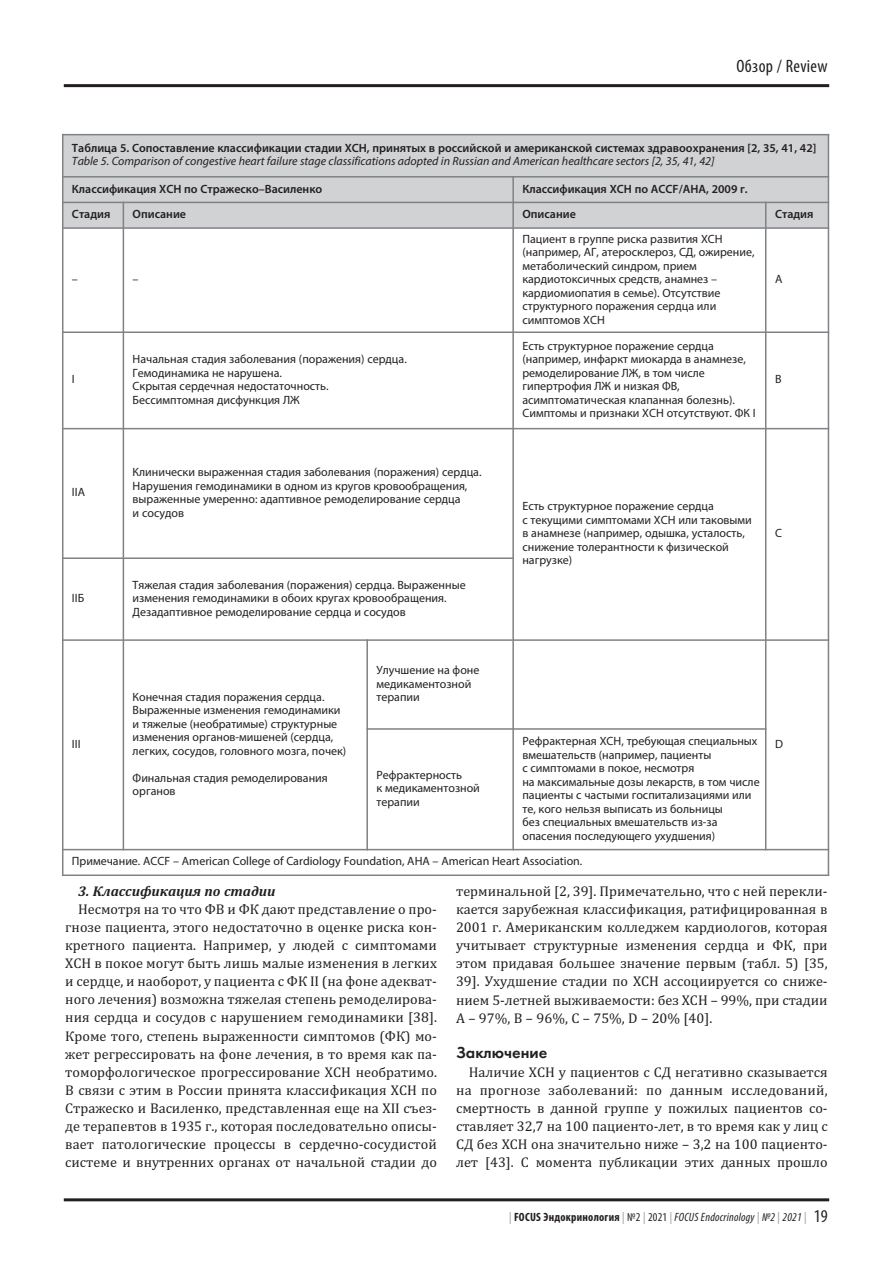
<style>
.page{position:relative;width:893px;height:1263px;background:#fff}
.page>*{position:absolute;margin:0;border:0;box-sizing:border-box;transform-origin:0 0}
.t1{font:condensed 18px "Myriad Pro";letter-spacing:.02em;color:#231f20}
.t2{font:16.5px "Futura Demi";color:#231f20}
.t3{font:14.25px/18px "Cambria";color:#231f20;text-align:justify}
.t4{font:italic 700 14.25px "Cambria";color:#231f20}
.t5{font:12px/13.5px "Myriad Pro";color:#231f20}
.t6{font:600 12px "Myriad Pro";color:#231f20}
.t7{font:italic 12px "Myriad Pro";color:#231f20}
.t8{font:italic condensed 12px "Myriad Pro";letter-spacing:.02em;color:#231f20}
.s1{font-style:normal;color:#939598}
.s2{font-weight:700;font-style:normal}
.s3{font-style:normal}
.s4{font-style:normal;font-size:18px}
</style>
<div class="page">
<hr style="left:64px;top:1198px;width:765px;height:3px;background:#231f20">
<hr style="left:64px;top:84px;width:765px;height:3px;background:#231f20">
<div style="left:62px;top:134px;width:766px;height:43px;background:#d1d2d4"></div>
<div style="left:62px;top:177px;width:451px;height:25px;background:#d1d2d4"></div>
<div style="left:513px;top:177px;width:315px;height:25px;background:#d1d2d4"></div>
<div style="left:62px;top:202px;width:61px;height:26px;background:#d1d2d4"></div>
<div style="left:123px;top:202px;width:390px;height:26px;background:#d1d2d4"></div>
<div style="left:513px;top:202px;width:253px;height:26px;background:#d1d2d4"></div>
<div style="left:766px;top:202px;width:63px;height:26px;background:#d1d2d4"></div>
<hr style="left:62px;top:134px;width:1px;height:742px;background:#808285">
<hr style="left:123px;top:202px;width:1px;height:648px;background:#808285">
<hr style="left:366px;top:639px;width:2px;height:211px;background:#808285">
<hr style="left:512px;top:176px;width:2px;height:674px;background:#808285">
<hr style="left:765px;top:202px;width:1px;height:648px;background:#808285">
<hr style="left:828px;top:134px;width:1px;height:742px;background:#808285">
<hr style="left:62px;top:134px;width:767px;height:1px;background:#808285">
<hr style="left:62px;top:176px;width:767px;height:2px;background:#808285">
<hr style="left:62px;top:202px;width:767px;height:1px;background:#808285">
<hr style="left:62px;top:227px;width:767px;height:2px;background:#808285">
<hr style="left:62px;top:331px;width:767px;height:2px;background:#808285">
<hr style="left:62px;top:428px;width:767px;height:1px;background:#808285">
<hr style="left:62px;top:557px;width:452px;height:2px;background:#808285">
<hr style="left:62px;top:639px;width:767px;height:2px;background:#808285">
<hr style="left:366px;top:728px;width:400px;height:2px;background:#808285">
<hr style="left:62px;top:849px;width:767px;height:1px;background:#808285">
<hr style="left:62px;top:874px;width:767px;height:2px;background:#808285">
<h1 class="t1" style="left:737px;top:60px;width:93px">обзор / Review</h1>
<p class="t6" style="left:72px;top:143px;width:746px">Таблица 5. Сопоставление классификации стадии ХСН, принятых в российской и американской системах здравоохранения [2, 35, 41, 42]</p>
<p class="t7" style="left:72px;top:157px;width:644px">Table 5. Comparison of congestive heart failure stage classifications adopted in Russian and American healthcare sectors [2, 35, 41, 42]</p>
<p class="t6" style="left:72px;top:184px;width:252px">Классификация ХСН по Стражеско–Василенко</p>
<p class="t6" style="left:522px;top:184px;width:227px">Классификация ХСН по ACCF/AHA, 2009 г.</p>
<p class="t6" style="left:72px;top:210px;width:40px">Стадия</p>
<p class="t6" style="left:133px;top:210px;width:55px">Описание</p>
<p class="t6" style="left:522px;top:210px;width:55px">Описание</p>
<p class="t6" style="left:775px;top:210px;width:40px">Стадия</p>
<p class="t5" style="left:72px;top:273px;width:7px">–</p>
<p class="t5" style="left:133px;top:273px;width:7px">–</p>
<p class="t5" style="left:72px;top:374px;width:4px">I</p>
<p class="t5" style="left:133px;top:353px;width:276px">Начальная стадия заболевания (поражения) сердца.<br>Гемодинамика не нарушена.<br>Скрытая сердечная недостаточность.<br>Бессимптомная дисфункция ЛЖ</p>
<p class="t5" style="left:522px;top:233px;width:234px">Пациент в группе риска развития ХСН (например, АГ, атеросклероз, СД, ожирение, метаболический синдром, прием кардиотоксичных средств, анамнез – кардиомиопатия в семье). Отсутствие структурного поражения сердца или симптомов ХСН</p>
<p class="t5" style="left:522px;top:340px;width:235px">Есть структурное поражение сердца (например, инфаркт миокарда в анамнезе, ремоделирование ЛЖ, в том числе гипертрофия ЛЖ и низкая ФВ, асимптоматическая клапанная болезнь).<br>Симптомы и признаки ХСН отсутствуют. ФК I</p>
<p class="t5" style="left:775px;top:273px;width:9px">A</p>
<p class="t5" style="left:775px;top:374px;width:8px">B</p>
<p class="t5" style="left:72px;top:487px;width:15px">IIA</p>
<p class="t5" style="left:72px;top:592px;width:14px">IIБ</p>
<p class="t5" style="left:133px;top:466px;width:350px">Клинически выраженная стадия заболевания (поражения) сердца.<br>Нарушения гемодинамики в одном из кругов кровообращения, выраженные умеренно: адаптивное ремоделирование сердца<br>и сосудов</p>
<p class="t5" style="left:133px;top:579px;width:335px">Тяжелая стадия заболевания (поражения) сердца. Выраженные изменения гемодинамики в обоих кругах кровообращения.<br>Дезадаптивное ремоделирование сердца и сосудов</p>
<p class="t5" style="left:522px;top:500px;width:231px">Есть структурное поражение сердца<br>с текущими симптомами ХСН или таковыми в анамнезе (например, одышка, усталость, снижение толерантности к физической нагрузке)</p>
<p class="t5" style="left:775px;top:527px;width:8px">C</p>
<p class="t5" style="left:376px;top:664px;width:105px">Улучшение на фоне медикаментозной терапии</p>
<p class="t5" style="left:133px;top:691px;width:215px">Конечная стадия поражения сердца.<br>Выраженные изменения гемодинамики и тяжелые (необратимые) структурные изменения органов‐мишеней (сердца, легких, сосудов, головного мозга, почек)</p>
<p class="t5" style="left:133px;top:772px;width:197px">Финальная стадия ремоделирования органов</p>
<p class="t5" style="left:522px;top:735px;width:239px">Рефрактерная ХСН, требующая специальных вмешательств (например, пациенты<br>с симптомами в покое, несмотря<br>на максимальные дозы лекарств, в том числе пациенты с частыми госпитализациями или те, кого нельзя выписать из больницы<br>без специальных вмешательств из-за опасения последующего ухудшения)</p>
<p class="t5" style="left:72px;top:856px;width:512px">Примечание. ACCF – American College of Cardiology Foundation, AHA – American Heart Association.</p>
<p class="t5" style="left:72px;top:738px;width:10px">III</p>
<p class="t5" style="left:376px;top:769px;width:105px">Рефрактерность<br>к медикаментозной терапии</p>
<p class="t5" style="left:775px;top:738px;width:9px">D</p>
<p class="t4" style="left:78px;top:883px;width:199px">3. Классификация по стадии</p>
<p class="t3" style="left:65px;top:900px;width:373px;text-indent:13px">Несмотря на то что ФВ и ФК дают представление о про&shy;гнозе пациента, этого недостаточно в оценке риска кон&shy;кретного пациента. Например, у людей с симптомами ХСН в покое могут быть лишь малые изменения в легких и сердце, и наоборот, у пациента с ФК II (на фоне адекват&shy;ного лечения) возможна тяжелая степень ремоделирова&shy;ния сердца и сосудов с нарушением гемодинамики [38].<br>Кроме того, степень выраженности симптомов (ФК) мо&shy;жет регрессировать на фоне лечения, в то время как па&shy;томорфологическое прогрессирование ХСН необратимо.<br>В связи с этим в России принята классификация ХСН по Стражеско и Василенко, представленная еще на XII съез&shy;де терапевтов в 1935 г., которая последовательно описы&shy;вает патологические процессы в сердечно-сосудистой системе и внутренних органах от начальной стадии до</p>
<p class="t3" style="left:456px;top:882px;width:373px">терминальной [2, 39]. Примечательно, что с ней перекли&shy;кается зарубежная классификация, ратифицированная в 2001 г. Американским колледжем кардиологов, которая учитывает структурные изменения сердца и ФК, при этом придавая большее значение первым (табл. 5) [35, 39]. Ухудшение стадии по ХСН ассоциируется со сниже&shy;нием 5-летней выживаемости: без ХСН – 99%, при стадии А – 97%, В – 96%, C – 75%, D – 20% [40].</p>
<h2 class="t2" style="left:456px;top:1047px;width:93px">Заключение</h2>
<p class="t3" style="left:456px;top:1062px;width:373px;text-indent:13px">Наличие ХСН у пациентов с СД негативно сказывается на прогнозе заболеваний: по данным исследований, смертность в данной группе у пожилых пациентов со&shy;ставляет 32,7 на 100 пациенто-лет, в то время как у лиц с СД без ХСН она значительно ниже – 3,2 на 100 пациенто&shy;лет [43]. С момента публикации этих данных прошло</p>
<p class="t8" style="left:509px;top:1212px;width:320px"><span class="s1">|</span> <span class="s2">FOCUS Эндокринология</span> <span class="s1">|</span> <span class="s3">№2</span> <span class="s1">|</span> <span class="s3">2021</span> <span class="s1">|</span> FOCUS Endocrinology <span class="s1">|</span> №2 <span class="s1">|</span> 2021 <span class="s1">|</span> <span class="s4">19</span></p>
</div>
